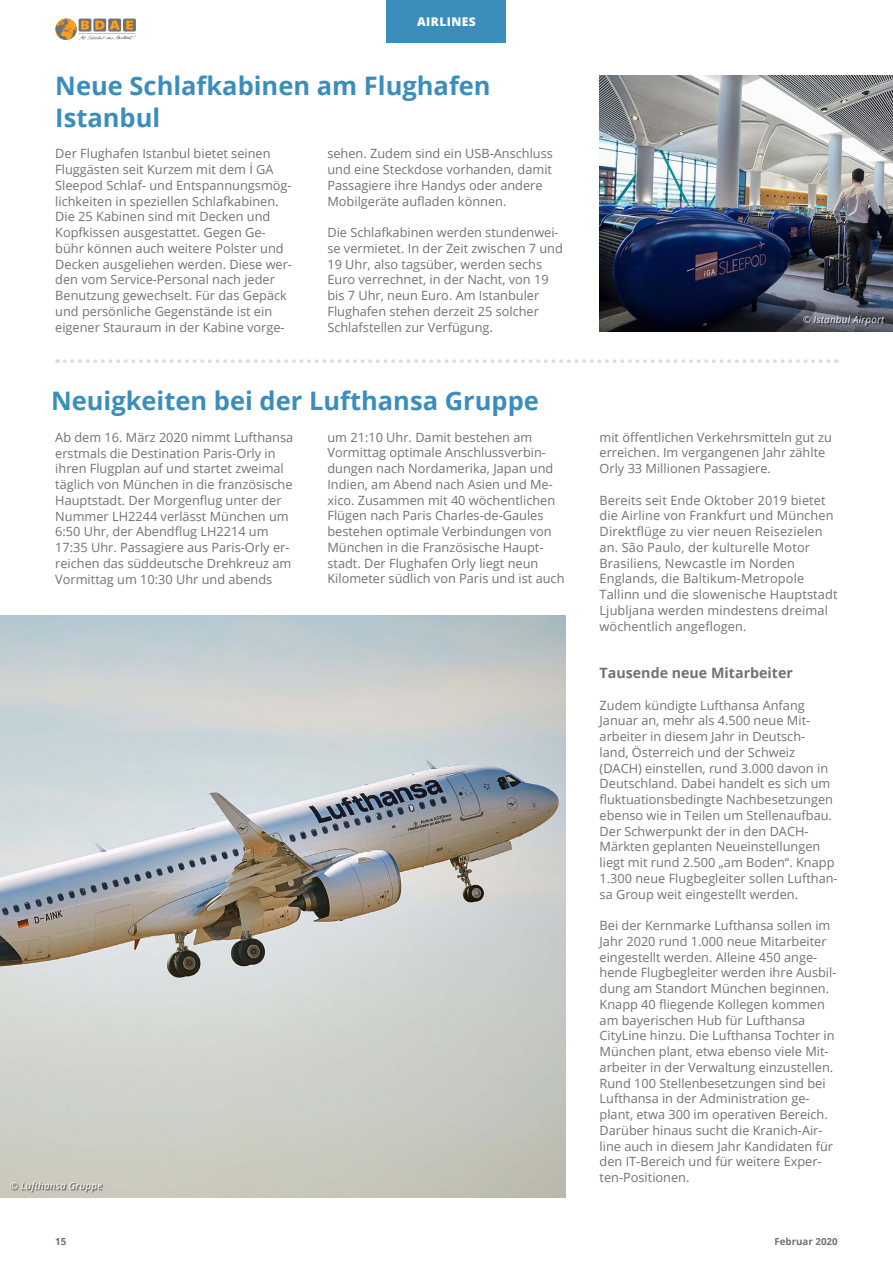
<style>
.page{position:relative;width:893px;height:1263px;background:#fff}
.page>*{position:absolute;margin:0;border:0;box-sizing:border-box;transform-origin:0 0}
.t1{font:700 25.5px/31.5px "Open Sans";color:#3b8ebc}
.t2{font:700 14.25px "Open Sans";color:#707274}
.t3{font:12.75px/15.8px "Open Sans";color:#707274}
.t4{font:800 12px "Open Sans";letter-spacing:.035em;color:#fff}
.t5{font:italic 9.75px "Open Sans";letter-spacing:.025em;color:#fff}
.t6{font:700 9.75px "Open Sans";color:#707274}
</style>
<div class="page">
<svg style="left:55px;top:19px;width:81px;height:21px"></svg>
<img style="left:600px;top:76px;width:293px;height:256px">
<div style="left:387px;top:0;width:119px;height:43px;background:#3b8ebc"></div>
<div style="left:803px;top:316px;width:84px;height:11px;background:#000;opacity:.7"></div>
<img style="left:0;top:615px;width:566px;height:583px">
<div style="left:11px;top:1182px;width:93px;height:11px;background:#000;opacity:.7"></div>
<svg style="left:65px;top:359px;width:772px;height:4px"></svg>
<p class="t4" style="left:417px;top:12px;width:60px">AIRLINES</p>
<h1 class="t1" style="left:55px;top:70px;width:437px">Neue Schlafkabinen am Flughafen<br>Istanbul</h1>
<p class="t3" style="left:55px;top:145px;width:238px">Der Flughafen Istanbul bietet seinen Fluggästen seit Kurzem mit dem İ GA Sleepod Schlaf- und Entspannungsmög&shy;lichkeiten in speziellen Schlafkabinen.<br>Die 25 Kabinen sind mit Decken und Kopfkissen ausgestattet. Gegen Ge&shy;bühr können auch weitere Polster und Decken ausgeliehen werden. Diese wer&shy;den vom Service-Personal nach jeder Benutzung gewechselt. Für das Gepäck und persönliche Gegenstände ist ein eigener Stauraum in der Kabine vorge-</p>
<p class="t3" style="left:327px;top:145px;width:227px">sehen. Zudem sind ein USB-Anschluss und eine Steckdose vorhanden, damit Passagiere ihre Handys oder andere Mobilgeräte aufladen können.</p>
<p class="t3" style="left:327px;top:224px;width:237px">Die Schlafkabinen werden stundenwei&shy;se vermietet. In der Zeit zwischen 7 und 19 Uhr, also tagsüber, werden sechs Euro verrechnet, in der Nacht, von 19 bis 7 Uhr, neun Euro. Am Istanbuler Flughafen stehen derzeit 25 solcher Schlafstellen zur Verfügung.</p>
<h1 class="t1" style="left:51px;top:385px;width:489px">Neuigkeiten bei der Lufthansa Gruppe</h1>
<p class="t5" style="left:802px;top:313px;width:84px">© Istanbul Airport</p>
<p class="t3" style="left:55px;top:429px;width:239px">Ab dem 16. März 2020 nimmt Lufthansa erstmals die Destination Paris-Orly in ihren Flugplan auf und startet zweimal täglich von München in die französische Hauptstadt. Der Morgenflug unter der Nummer LH2244 verlässt München um 6:50 Uhr, der Abendflug LH2214 um 17:35 Uhr. Passagiere aus Paris-Orly er&shy;reichen das süddeutsche Drehkreuz am Vormittag um 10:30 Uhr und abends</p>
<p class="t3" style="left:327px;top:429px;width:239px">um 21:10 Uhr. Damit bestehen am Vormittag optimale Anschlussverbin&shy;dungen nach Nordamerika, Japan und Indien, am Abend nach Asien und Me&shy;xico. Zusammen mit 40 wöchentlichen Flügen nach Paris Charles-de-Gaules bestehen optimale Verbindungen von München in die Französische Haupt&shy;stadt. Der Flughafen Orly liegt neun Kilometer südlich von Paris und ist auch</p>
<p class="t3" style="left:600px;top:429px;width:234px">mit öffentlichen Verkehrsmitteln gut zu erreichen. Im vergangenen Jahr zählte<br>Orly 33 Millionen Passagiere.</p>
<p class="t3" style="left:600px;top:492px;width:240px">Bereits seit Ende Oktober 2019 bietet die Airline von Frankfurt und München Direktflüge zu vier neuen Reisezielen an. São Paulo, der kulturelle Motor Brasiliens, Newcastle im Norden Englands, die Baltikum-Metropole Tallinn und die slowenische Hauptstadt Ljubljana werden mindestens dreimal wöchentlich angeflogen.</p>
<p class="t2" style="left:600px;top:663px;width:195px">Tausende neue Mitarbeiter</p>
<p class="t3" style="left:600px;top:697px;width:240px">Zudem kündigte Lufthansa Anfang Januar an, mehr als 4.500 neue Mit&shy;arbeiter in diesem Jahr in Deutsch-<br>land, Österreich und der Schweiz (DACH) einstellen, rund 3.000 davon in Deutschland. Dabei handelt es sich um fluktuationsbedingte Nachbesetzungen ebenso wie in Teilen um Stellenaufbau.<br>Der Schwerpunkt der in den DACH-Märkten geplanten Neueinstellungen liegt mit rund 2.500 „am Boden“. Knapp 1.300 neue Flugbegleiter sollen Lufthan&shy;sa Group weit eingestellt werden.</p>
<p class="t3" style="left:600px;top:917px;width:238px">Bei der Kernmarke Lufthansa sollen im Jahr 2020 rund 1.000 neue Mitarbeiter eingestellt werden. Alleine 450 ange&shy;hende Flugbegleiter werden ihre Ausbil&shy;dung am Standort München beginnen.<br>Knapp 40 fliegende Kollegen kommen am bayerischen Hub für Lufthansa CityLine hinzu. Die Lufthansa Tochter in München plant, etwa ebenso viele Mit&shy;arbeiter in der Verwaltung einzustellen.<br>Rund 100 Stellenbesetzungen sind bei Lufthansa in der Administration ge&shy;plant, etwa 300 im operativen Bereich.<br>Darüber hinaus sucht die Kranich-Air&shy;line auch in diesem Jahr Kandidaten für den IT-Bereich und für weitere Exper&shy;ten-Positionen.</p>
<p class="t5" style="left:10px;top:1179px;width:94px">© Lufthansa Gruppe</p>
<p class="t6" style="left:55px;top:1235px;width:13px">15</p>
<p class="t6" style="left:774px;top:1235px;width:65px">Februar 2020</p>
</div>
